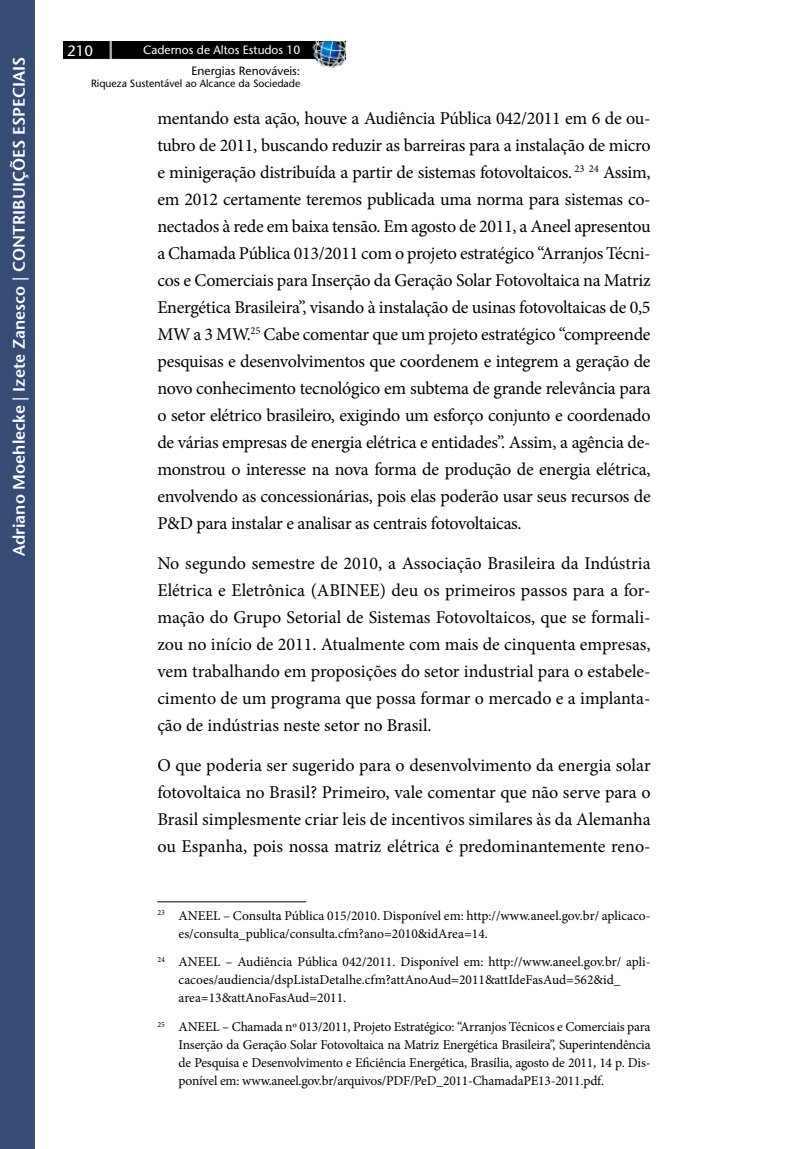
<style>
.page{position:relative;width:808px;height:1149px;background:#fff}
.page>*{position:absolute;margin:0;border:0;box-sizing:border-box;transform-origin:0 0}
.t1{font:18px/27px "Minion Pro";letter-spacing:-.01em;color:#000;text-align:justify}
.t2{font:600 16.5px "Stone Sans";letter-spacing:.005em;color:#fff}
.t3{font:500 15px "Stone Sans Std";color:#fff}
.t4{font:13.5px/18px "Minion Pro";letter-spacing:-.005em;color:#000}
.t5{font:500 12px "Stone Sans Std";color:#fff}
.t6{font:500 12px "Stone Sans Std";color:#000}
.t7{font:500 10.5px "Stone Sans Std";color:#000}
</style>
<div class="page">
<div style="left:0;top:0;width:35px;height:1148px;background:#364c75"></div>
<img style="left:64px;top:42px;width:282px;height:25px">
<hr style="left:157px;top:900px;width:149px;height:2px;background:#58585a">
<p class="t2" style="left:9px;top:556px;width:501px;rotate:-90deg">Adriano Moehlecke | Izete Zanesco | CONTRIBUIÇÕES ESPECIAIS</p>
<p class="t3" style="left:67px;top:42px;width:27px">210</p>
<p class="t5" style="left:143px;top:43px;width:159px">Cadernos de Altos Estudos 10</p>
<p class="t6" style="left:192px;top:63px;width:110px">Energias Renováveis:</p>
<p class="t7" style="left:91px;top:77px;width:211px">Riqueza Sustentável ao Alcance da Sociedade</p>
<p class="t1" style="left:157px;top:104px;width:495px">mentando esta ação, houve a Audiência Pública 042/2011 em 6 de ou&shy;tubro de 2011, buscando reduzir as barreiras para a instalação de micro e minigeração distribuída a partir de sistemas fotovoltaicos. <sup>23</sup> <sup>24</sup> Assim, em 2012 certamente teremos publicada uma norma para sistemas co&shy;nectados à rede em baixa tensão. Em agosto de 2011, a Aneel apresentou a Chamada Pública 013/2011 com o projeto estratégico “Arranjos Técni&shy;cos e Comerciais para Inserção da Geração Solar Fotovoltaica na Matriz Energética Brasileira”, visando à instalação de usinas fotovoltaicas de 0,5<br>MW a 3 MW.<sup>25</sup> Cabe comentar que um projeto estratégico “compreende pesquisas e desenvolvimentos que coordenem e integrem a geração de novo conhecimento tecnológico em subtema de grande relevância para o setor elétrico brasileiro, exigindo um esforço conjunto e coordenado de várias empresas de energia elétrica e entidades”. Assim, a agência de&shy;monstrou o interesse na nova forma de produção de energia elétrica, envolvendo as concessionárias, pois elas poderão usar seus recursos de P&amp;D para instalar e analisar as centrais fotovoltaicas.</p>
<p class="t1" style="left:157px;top:549px;width:495px">No segundo semestre de 2010, a Associação Brasileira da Indústria Elétrica e Eletrônica (ABINEE) deu os primeiros passos para a for&shy;mação do Grupo Setorial de Sistemas Fotovoltaicos, que se formali&shy;zou no início de 2011. Atualmente com mais de cinquenta empresas, vem trabalhando em proposições do setor industrial para o estabele&shy;cimento de um programa que possa formar o mercado e a implanta&shy;ção de indústrias neste setor no Brasil.</p>
<p class="t1" style="left:157px;top:751px;width:495px">O que poderia ser sugerido para o desenvolvimento da energia solar fotovoltaica no Brasil? Primeiro, vale comentar que não serve para o Brasil simplesmente criar leis de incentivos similares às da Alemanha ou Espanha, pois nossa matriz elétrica é predominantemente reno-</p>
<p class="t4" style="left:179px;top:906px;width:473px;text-indent:-21px"><sup>23</sup> ANEEL – Consulta Pública 015/2010. Disponível em: http://www.aneel.gov.br/ aplicaco&shy;es/consulta_publica/consulta.cfm?ano=2010&amp;idArea=14.</p>
<p class="t4" style="left:179px;top:952px;width:473px;text-indent:-21px"><sup>24</sup> ANEEL – Audiência Pública 042/2011. Disponível em: http://www.aneel.gov.br/ apli&shy;cacoes/audiencia/dspListaDetalhe.cfm?attAnoAud=2011&amp;attIdeFasAud=562&amp;id_ area=13&amp;attAnoFasAud=2011.</p>
<p class="t4" style="left:179px;top:1017px;width:473px;text-align:justify;text-indent:-21px"><sup>25</sup> ANEEL – Chamada nº 013/2011, Projeto Estratégico: “Arranjos Técnicos e Comerciais para Inserção da Geração Solar Fotovoltaica na Matriz Energética Brasileira”, Superintendência de Pesquisa e Desenvolvimento e Eficiência Energética, Brasília, agosto de 2011, 14 p. Dis&shy;ponível em: www.aneel.gov.br/arquivos/PDF/PeD_2011-ChamadaPE13-2011.pdf.</p>
</div>
